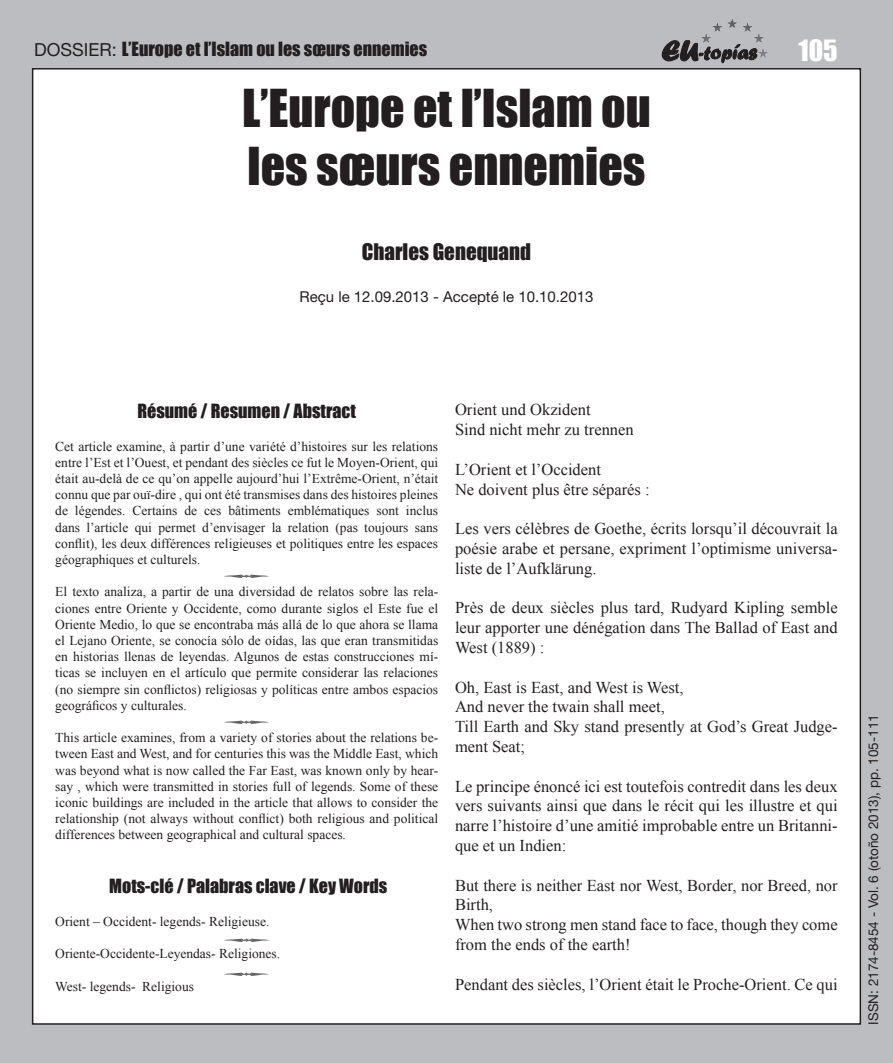
<style>
.page{position:relative;width:893px;height:1063px;background:#bcbdc0}
.page>*{position:absolute;margin:0;border:0;box-sizing:border-box;transform-origin:0 0}
.t1{font:48px/57.6px "Impact";color:#231f20}
.t2{font:27px "Impact";color:#fff}
.t3{font:21px "Impact";color:#231f20}
.t4{font:18px "Impact";color:#231f20}
.t5{font:16.5px/19.8px "Times New Roman";color:#231f20}
.t6{font:15px "Helvetica Neue";color:#231f20}
.t7{font:13.5px/16.2px "Times New Roman";color:#231f20;text-align:justify}
.t8{font:13.5px "Helvetica Neue";color:#231f20}
.s1{font-family:"Helvetica Neue"}
</style>
<div class="page">
<div style="left:33px;top:69px;width:827px;height:955px;background:#fff"></div>
<svg style="left:662px;top:40px;width:94px;height:23px"></svg>
<hr style="left:701px;top:19px;width:67px;height:1px;background:#58595b">
<hr style="left:701px;top:20px;width:67px;height:1px;background:#59595c">
<hr style="left:701px;top:21px;width:67px;height:1px;background:#5a5a5d">
<hr style="left:701px;top:22px;width:67px;height:1px;background:#5c5c5f">
<hr style="left:701px;top:23px;width:67px;height:1px;background:#5d5d60">
<hr style="left:701px;top:24px;width:67px;height:1px;background:#5f5f62">
<hr style="left:701px;top:25px;width:67px;height:1px;background:#606063">
<hr style="left:701px;top:26px;width:67px;height:1px;background:#626265">
<hr style="left:701px;top:27px;width:67px;height:1px;background:#636366">
<hr style="left:701px;top:28px;width:67px;height:1px;background:#646467">
<hr style="left:701px;top:29px;width:67px;height:1px;background:#656568">
<hr style="left:701px;top:30px;width:67px;height:1px;background:#666669">
<hr style="left:701px;top:31px;width:67px;height:1px;background:#67676a">
<hr style="left:701px;top:32px;width:67px;height:1px;background:#68686b">
<hr style="left:701px;top:33px;width:67px;height:1px;background:#696a6d">
<hr style="left:701px;top:34px;width:67px;height:1px;background:#6a6b6e">
<hr style="left:701px;top:35px;width:67px;height:1px;background:#6c6c6f">
<hr style="left:701px;top:36px;width:67px;height:1px;background:#6c6d70">
<hr style="left:701px;top:37px;width:67px;height:1px;background:#6e6f72">
<hr style="left:701px;top:38px;width:67px;height:1px;background:#6f7073">
<hr style="left:701px;top:39px;width:67px;height:1px;background:#707174">
<hr style="left:701px;top:40px;width:67px;height:1px;background:#717275">
<hr style="left:701px;top:41px;width:67px;height:1px;background:#727376">
<hr style="left:701px;top:42px;width:67px;height:1px;background:#737477">
<hr style="left:701px;top:43px;width:67px;height:1px;background:#747578">
<hr style="left:701px;top:44px;width:67px;height:1px;background:#75777a">
<hr style="left:701px;top:45px;width:67px;height:1px;background:#76787b">
<hr style="left:701px;top:46px;width:67px;height:1px;background:#78797c">
<hr style="left:701px;top:47px;width:67px;height:1px;background:#787a7d">
<hr style="left:701px;top:48px;width:67px;height:1px;background:#7a7c7f">
<hr style="left:701px;top:49px;width:67px;height:1px;background:#7b7d80">
<hr style="left:701px;top:50px;width:67px;height:1px;background:#7b7d80">
<hr style="left:701px;top:51px;width:67px;height:1px;background:#7d7f82">
<hr style="left:701px;top:52px;width:67px;height:1px;background:#7e8083">
<hr style="left:701px;top:53px;width:67px;height:1px;background:#7f8184">
<hr style="left:701px;top:54px;width:67px;height:1px;background:#818386">
<hr style="left:701px;top:55px;width:67px;height:1px;background:#818386">
<hr style="left:701px;top:56px;width:67px;height:1px;background:#828487">
<hr style="left:701px;top:57px;width:67px;height:1px;background:#848689">
<h3 class="t4" style="left:34px;top:35px;width:395px"><span class="s1">DOSSIER:</span> L’Europe et l’Islam ou les sœurs ennemies</h3>
<h2 class="t2" style="left:798px;top:29px;width:41px">105</h2>
<h1 class="t1" style="left:242px;top:78px;width:410px">L’Europe et l’Islam ou les sœurs ennemies</h1>
<h3 class="t3" style="left:362px;top:236px;width:171px">Charles Genequand</h3>
<p class="t6" style="left:299px;top:288px;width:296px">Reçu le 12.09.2013 - Accepté le 10.10.2013</p>
<h3 class="t4" style="left:138px;top:397px;width:220px">Résumé / Resumen / Abstract</h3>
<p class="t7" style="left:55px;top:438px;width:384px">Cet article examine, à partir d’une variété d’histoires sur les relations entre l’Est et l’Ouest, et pendant des siècles ce fut le Moyen-Orient, qui était au-delà de ce qu’on appelle aujourd’hui l’Extrême-Orient, n’était connu que par ouï-dire , qui ont été transmises dans des histoires pleines de légendes. Certains de ces bâtiments emblématiques sont inclus dans l’article qui permet d’envisager la relation (pas toujours sans conflit), les deux différences religieuses et politiques entre les espaces géographiques et culturels.</p>
<p class="t7" style="left:55px;top:584px;width:384px">El texto analiza, a partir de una diversidad de relatos sobre las rela&shy;ciones entre Oriente y Occidente, como durante siglos el Este fue el Oriente Medio, lo que se encontraba más allá de lo que ahora se llama el Lejano Oriente, se conocía sólo de oídas, las que eran transmitidas en historias llenas de leyendas. Algunos de estas construcciones mí&shy;ticas se incluyen en el artículo que permite considerar las relaciones (no siempre sin conflictos) religiosas y políticas entre ambos espacios geográficos y culturales.</p>
<p class="t7" style="left:55px;top:729px;width:384px">This article examines, from a variety of stories about the relations be&shy;tween East and West, and for centuries this was the Middle East, which was beyond what is now called the Far East, was known only by hear&shy;say , which were transmitted in stories full of legends. Some of these iconic buildings are included in the article that allows to consider the relationship (not always without conflict) both religious and political differences between geographical and cultural spaces.</p>
<h3 class="t4" style="left:109px;top:872px;width:280px">Mots-clé / Palabras clave / Key Words</h3>
<p class="t7" style="left:55px;top:913px;width:216px">Orient – Occident- legends- Religieuse.</p>
<p class="t7" style="left:55px;top:945px;width:226px">Oriente-Occidente-Leyendas- Religiones.</p>
<p class="t7" style="left:55px;top:978px;width:140px">West- legends- Religious</p>
<p class="t5" style="left:455px;top:400px;width:180px">Orient und Okzident<br>Sind nicht mehr zu trennen</p>
<p class="t5" style="left:455px;top:459px;width:196px">L’Orient et l’Occident<br>Ne doivent plus être séparés :</p>
<p class="t5" style="left:455px;top:519px;width:384px;text-align:justify">Les vers célèbres de Goethe, écrits lorsqu’il découvrait la poésie arabe et persane, expriment l’optimisme universa&shy;liste de l’Aufklärung.</p>
<p class="t5" style="left:455px;top:598px;width:384px;text-align:justify">Près de deux siècles plus tard, Rudyard Kipling semble leur apporter une dénégation dans The Ballad of East and West (1889) :</p>
<p class="t5" style="left:455px;top:677px;width:384px">Oh, East is East, and West is West,<br>And never the twain shall meet,<br>Till Earth and Sky stand presently at God’s Great Judge&shy;ment Seat;</p>
<p class="t5" style="left:455px;top:776px;width:384px;text-align:justify">Le principe énoncé ici est toutefois contredit dans les deux vers suivants ainsi que dans le récit qui les illustre et qui narre l’histoire d’une amitié improbable entre un Britanni&shy;que et un Indien:</p>
<p class="t5" style="left:455px;top:875px;width:384px">But there is neither East nor West, Border, nor Breed, nor Birth,<br>When two strong men stand face to face, though they come from the ends of the earth!</p>
<p class="t5" style="left:455px;top:974px;width:384px">Pendant des siècles, l’Orient était le Proche-Orient. Ce qui</p>
<p class="t8" style="left:865px;top:1025px;width:312px;rotate:-90deg">ISSN: 2174-8454 - Vol. 6 (otoño 2013), pp. 105-111</p>
</div>
